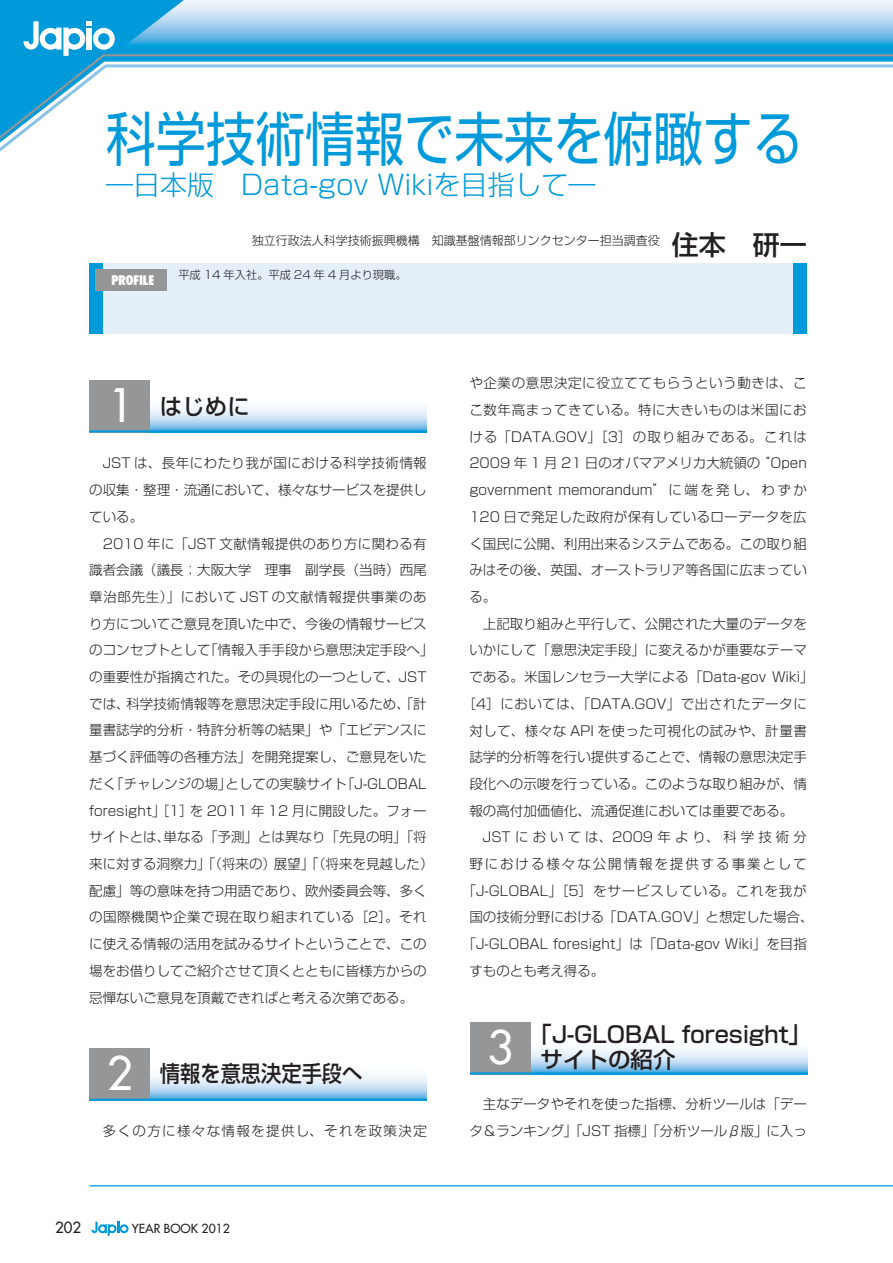
<style>
.page{position:relative;width:893px;height:1263px;background:#fff}
.page>*{position:absolute;margin:0;border:0;box-sizing:border-box;transform-origin:0 0}
.t1{font:58.5px "Shin Go Pro";color:#009ada;scale:.85 1}
.t2{font:500 45px "Futura Std";color:#fff}
.t3{font:300 27px "Shin Go Pro";color:#009ada}
.t4{font:500 27px "Shin Go Pro";color:#231f20}
.t5{font:500 22.5px/25.5px "Shin Go Pro";color:#231f20}
.t6{font:500 22.5px "Shin Go Pro";color:#231f20;scale:.9 1}
.t7{font:500 15px "Futura Std";color:#231f20}
.t8{font:300 13.5px/26.7px "Shin Go Pro";color:#231f20;text-align:justify}
.t9{font:300 13.5px "Shin Go Pro";letter-spacing:.04em;color:#231f20}
.t10{font:300 13.5px "Shin Go Pro";letter-spacing:.02em;color:#231f20}
.t11{font:300 13.5px "Shin Go Pro";letter-spacing:.065em;color:#231f20}
.t12{font:300 13.5px "Shin Go Pro";letter-spacing:.1em;color:#231f20}
.t13{font:300 13.5px "Shin Go Pro";letter-spacing:.295em;color:#231f20}
.t14{font:300 13.5px "Shin Go Pro";letter-spacing:.145em;color:#231f20}
.t15{font:900 condensed 13.5px "Futura BT";color:#fff}
.t16{font:500 12.15px "Futura Std";color:#231f20}
.t17{font:300 12px "Shin Go Pro";color:#231f20}
.t18{font:300 11.25px "Shin Go Pro";color:#231f20}
.s1{font-family:"Futura Std";font-size:45px;color:#fff}
</style>
<div class="page">
<hr style="left:184px;top:49px;width:709px;height:4px;background:#009ada">
<hr style="left:90px;top:1185px;width:803px;height:1px;background:#009ada">
<svg style="left:91px;top:1222px;width:38px;height:14px"></svg>
<svg style="left:184px;top:0;width:709px;height:49px;background:#96cded"></svg>
<svg style="left:0;top:0;width:184px;height:53px;background:#32ace1"></svg>
<svg style="left:0;top:53px;width:893px;height:99px"></svg>
<svg style="left:150px;top:407px;width:277px;height:23px;background:#bddcf3"></svg>
<div style="left:89px;top:380px;width:61px;height:52px;background:#949698"></div>
<hr style="left:89px;top:430px;width:338px;height:2px;background:#009ada">
<div style="left:89px;top:263px;width:14px;height:71px;background:#009ada"></div>
<div style="left:103px;top:263px;width:690px;height:71px;background:#e5effa"></div>
<div style="left:793px;top:263px;width:14px;height:71px;background:#009ada"></div>
<svg style="left:150px;top:1076px;width:277px;height:23px;background:#b7daf2"></svg>
<div style="left:89px;top:1048px;width:61px;height:53px;background:#949698"></div>
<hr style="left:89px;top:1099px;width:338px;height:2px;background:#009ada">
<div style="left:96px;top:269px;width:71px;height:22px;background:#949698"></div>
<svg style="left:531px;top:1049px;width:276px;height:23px;background:#bddcf3"></svg>
<div style="left:470px;top:1022px;width:61px;height:52px;background:#949698"></div>
<hr style="left:470px;top:1072px;width:337px;height:2px;background:#009ada">
<h1 class="t1" style="left:106px;top:91px;width:821px">科学技術情報で未来を俯瞰する</h1>
<h3 class="t3" style="left:106px;top:162px;width:491px">―日本版　Data-gov Wikiを目指して―</h3>
<p class="t17" style="left:252px;top:231px;width:421px">独立行政法人科学技術振興機構　知識基盤情報部リンクセンター担当調査役　</p>
<h3 class="t4" style="left:672px;top:223px;width:137px">住本　研一</h3>
<p class="t18" style="left:178px;top:266px;width:230px">平成 14 年入社。平成 24 年 4 月より現職。</p>
<p class="t15" style="left:111px;top:272px;width:44px">PROFILE</p>
<h2 class="t2" style="left:109px;top:377px;width:28px">1</h2>
<p class="t8" style="left:89px;top:448px;width:339px;text-indent:14px">JST は、長年にわたり我が国における科学技術情報の収集・整理・流通において、様々なサービスを提供している。</p>
<p class="t8" style="left:89px;top:528px;width:346px;text-align:left;text-indent:14px">2010 年に「JST 文献情報提供のあり方に関わる有識者会議（議長；大阪大学　理事　副学長（当時）西尾章治郎先生）」において JST の文献情報提供事業のあり方についてご意見を頂いた中で、今後の情報サービスのコンセプトとして「情報入手手段から意思決定手段へ」の重要性が指摘された。その具現化の一つとして、JSTでは、科学技術情報等を意思決定手段に用いるため、「計量書誌学的分析・特許分析等の結果」や「エビデンスに基づく評価等の各種方法」を開発提案し、ご意見をいただく「チャレンジの場」としての実験サイト「J-GLOBAL foresight」［1］を 2011 年 12 月に開設した。フォーサイトとは、単なる「予測」とは異なり「先見の明」「将来に対する洞察力」「（将来の）展望」「（将来を見越した）配慮」等の意味を持つ用語であり、欧州委員会等、多くの国際機関や企業で現在取り組まれている［2］。それに使える情報の活用を試みるサイトということで、この場をお借りしてご紹介させて頂くとともに皆様方からの忌憚ないご意見を頂戴できればと考える次第である。</p>
<h3 class="t5" style="left:160px;top:391px;width:91px">はじめに</h3>
<h3 class="t6" style="left:107px;top:1055px;width:285px"><span class="s1">2</span> 情報を意思決定手段へ</h3>
<p class="t12" style="left:103px;top:1120px;width:326px">多くの方に様々な情報を提供し、それを政策決定</p>
<p class="t7" style="left:55px;top:1218px;width:28px">202</p>
<p class="t16" style="left:132px;top:1220px;width:100px">YEAR BOOK 2012</p>
<p class="t8" style="left:469px;top:368px;width:339px">や企業の意思決定に役立ててもらうという動きは、ここ数年高まってきている。特に大きいものは米国における「DATA.GOV」［3］の取り組みである。これは2009 年 1 月 21 日のオバマアメリカ大統領の“Open government memorandum” に端を発し、わずか120 日で発足した政府が保有しているローデータを広く国民に公開、利用出来るシステムである。この取り組みはその後、英国、オーストラリア等各国に広まっている。</p>
<p class="t8" style="left:483px;top:609px;width:325px">上記取り組みと平行して、公開された大量のデータを</p>
<p class="t8" style="left:469px;top:635px;width:339px">いかにして「意思決定手段」に変えるかが重要なテーマ</p>
<p class="t10" style="left:469px;top:666px;width:346px">である。米国レンセラー大学による「Data-gov Wiki」</p>
<p class="t9" style="left:463px;top:693px;width:346px">［4］においては、「DATA.GOV」で出されたデータに</p>
<p class="t9" style="left:469px;top:719px;width:339px">対して、様々な API を使った可視化の試みや、計量書</p>
<p class="t8" style="left:469px;top:742px;width:339px">誌学的分析等を行い提供することで、情報の意思決定手</p>
<p class="t8" style="left:469px;top:769px;width:339px">段化への示唆を行っている。このような取り組みが、情</p>
<p class="t8" style="left:469px;top:795px;width:325px">報の高付加価値化、流通促進においては重要である。</p>
<p class="t13" style="left:483px;top:826px;width:326px">JSTにおいては、2009年より、科学技術分</p>
<p class="t14" style="left:469px;top:853px;width:339px">野における様々な公開情報を提供する事業として</p>
<p class="t11" style="left:463px;top:879px;width:346px">「J-GLOBAL」［5］をサービスしている。これを我が</p>
<p class="t8" style="left:469px;top:902px;width:346px">国の技術分野における「DATA.GOV」と想定した場合、</p>
<p class="t8" style="left:463px;top:929px;width:346px">「J-GLOBAL foresight」は「Data-gov Wiki」を目指</p>
<p class="t8" style="left:469px;top:956px;width:136px">すものとも考え得る。</p>
<h2 class="t2" style="left:487px;top:1019px;width:28px">3</h2>
<h3 class="t5" style="left:540px;top:1019px;width:272px;text-indent:-11px">「J-GLOBAL foresight」サイトの紹介</h3>
<p class="t8" style="left:469px;top:1089px;width:339px;text-align:right">主なデータやそれを使った指標、分析ツールは「データ＆ランキング」「JST 指標」「分析ツールβ版」に入っ</p>
</div>
